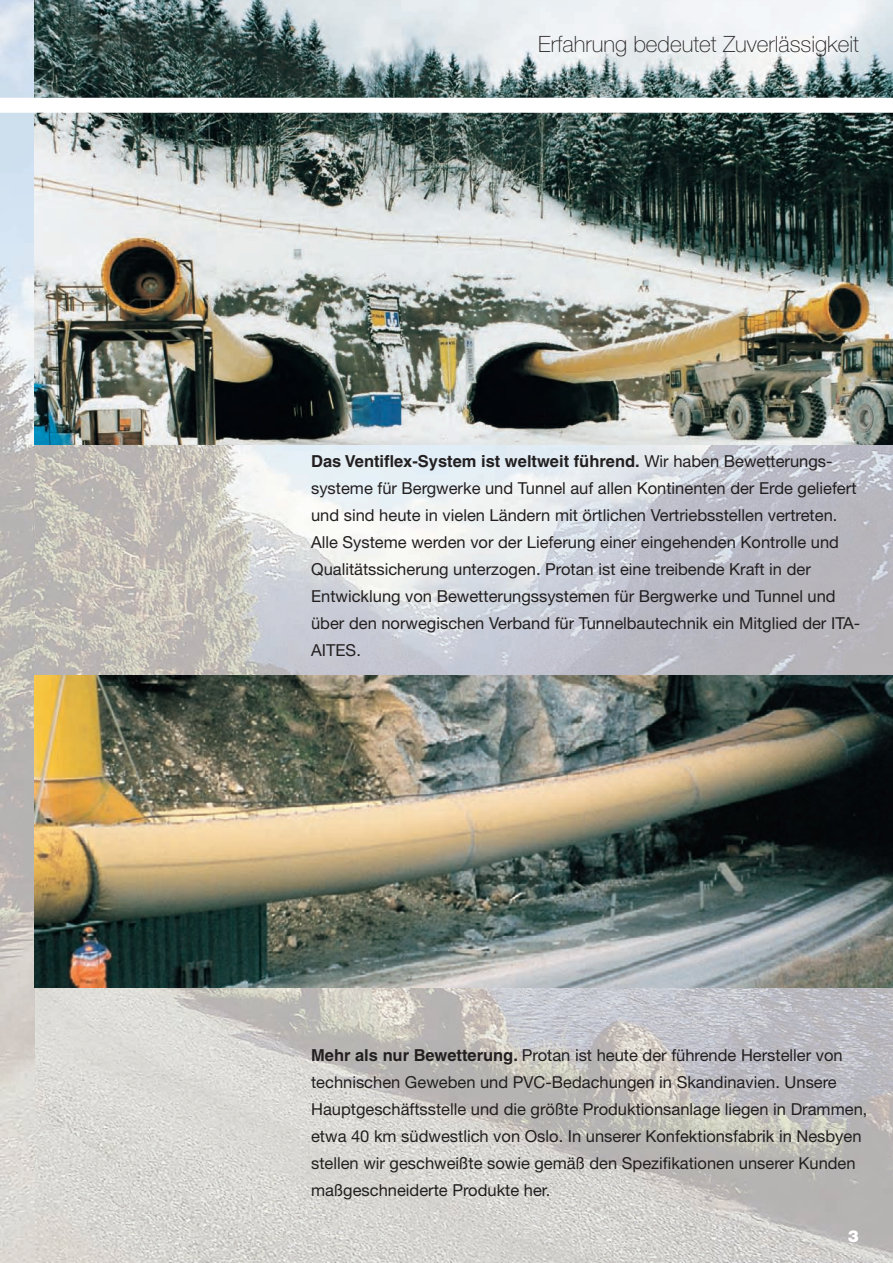
<style>
.page{position:relative;width:893px;height:1263px;background:#fff}
.page>*{position:absolute;margin:0;border:0;box-sizing:border-box;transform-origin:0 0}
.t1{font:100 22.5px "Helvetica Neue";color:#231f20}
.t2{font:16.5px/27px "Helvetica Neue";color:#231f20}
.t3{font:700 16.5px "Helvetica";color:#231f20}
.t4{font:900 16.5px "Helvetica Neue";color:#fff}
.s1{font-family:"Helvetica Neue";font-weight:400}
.s2{font-family:"Helvetica";font-weight:700}
</style>
<div class="page">
<img style="left:34px;top:444px;width:859px;height:819px">
<img style="left:0;top:0;width:34px;height:1263px">
<img style="left:34px;top:675px;width:859px;height:313px">
<img style="left:34px;top:0;width:859px;height:444px">
<div style="left:0;top:98px;width:893px;height:15px;background:#fff"></div>
<h1 class="t1" style="left:538px;top:36px;width:322px">Erfahrung bedeutet Zuverlässigkeit</h1>
<p class="t3" style="left:311px;top:455px;width:523px">Das Ventiflex-System ist weltweit führend. <span class="s1">Wir haben Bewetterungs-</span></p>
<p class="t2" style="left:311px;top:476px;width:551px">systeme für Bergwerke und Tunnel auf allen Kontinenten der Erde geliefert und sind heute in vielen Ländern mit örtlichen Vertriebsstellen vertreten.<br>Alle Systeme werden vor der Lieferung einer eingehenden Kontrolle und Qualitätssicherung unterzogen. Protan ist eine treibende Kraft in der Entwicklung von Bewetterungssystemen für Bergwerke und Tunnel und über den norwegischen Verband für Tunnelbautechnik ein Mitglied der ITA-AITES.</p>
<p class="t2" style="left:311px;top:1043px;width:558px"><span class="s2">Mehr als nur Bewetterung.</span> Protan ist heute der führende Hersteller von technischen Geweben und PVC-Bedachungen in Skandinavien. Unsere Hauptgeschäftsstelle und die größte Produktionsanlage liegen in Drammen, etwa 40 km südwestlich von Oslo. In unserer Konfektionsfabrik in Nesbyen stellen wir geschweißte sowie gemäß den Spezifikationen unserer Kunden maßgeschneiderte Produkte her.</p>
<p class="t4" style="left:848px;top:1230px;width:13px">3</p>
</div>
